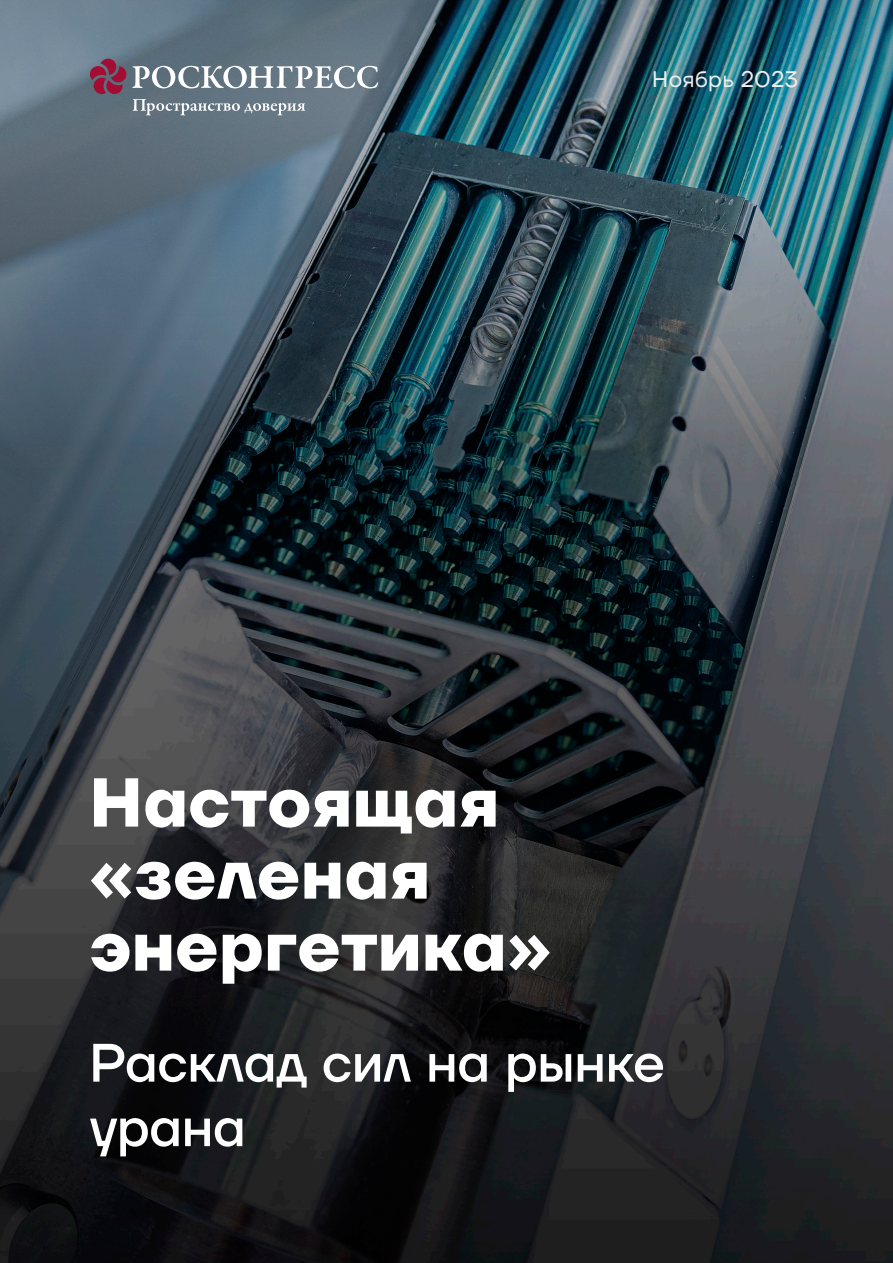
<style>
.page{position:relative;width:893px;height:1263px;background:#fff}
.page>*{position:absolute;margin:0;border:0;box-sizing:border-box;transform-origin:0 0}
.t1{font:700 69px/72px "TT Firs Neue";letter-spacing:.01em;color:#fff}
.t2{font:500 54px/64.5px "TT Firs Neue";color:#fff}
.t3{font:22.5px "TT Firs Neue";letter-spacing:.02em;color:#eee}
</style>
<div class="page">
<img style="left:0;top:0;width:893px;height:1263px">
<svg style="left:90px;top:59px;width:36px;height:35px"></svg>
<svg style="left:132px;top:66px;width:246px;height:22px"></svg>
<svg style="left:133px;top:99px;width:172px;height:16px;background:#85929c"></svg>
<p class="t3" style="left:652px;top:64px;width:147px">Ноябрь 2023</p>
<p class="t1" style="left:90px;top:767px;width:463px">Настоящая «зеленая энергетика»</p>
<p class="t2" style="left:90px;top:1030px;width:577px">Расклад сил на рынке урана</p>
</div>
